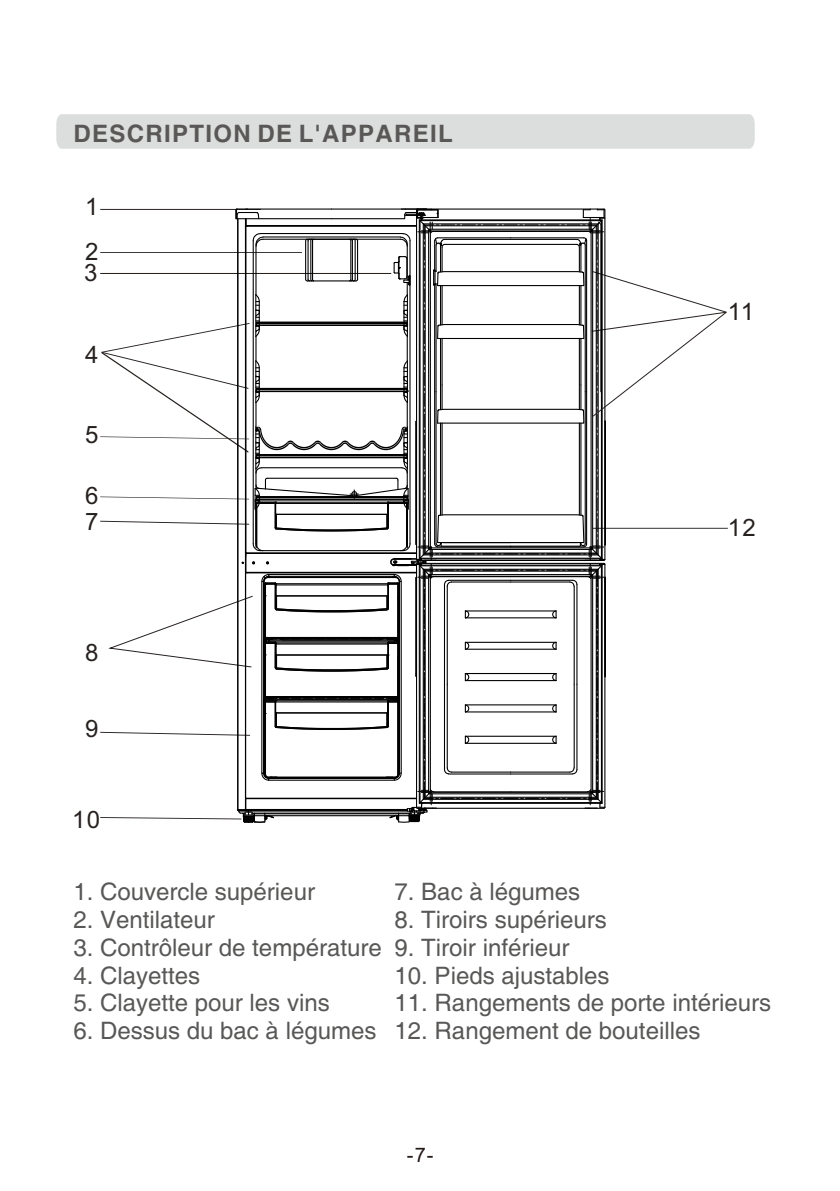
<style>
.page{position:relative;width:840px;height:1191px;background:#fff}
.page>*{position:absolute;margin:0;border:0;box-sizing:border-box;transform-origin:0 0}
.t1{font:24px "Arial";color:#595857}
.t2{font:700 24px "Arial";letter-spacing:.055em;color:#595857}
.t3{font:24px/26.6px "Arial";color:#26211f}
.t4{font:20px "Arial";color:#231916}
</style>
<div class="page">
<div style="left:56px;top:114px;width:698px;height:35px;background:#dcdddd"></div>
<hr style="left:592px;top:528px;width:135px;height:1px;background:#26211f">
<svg style="left:100px;top:208px;width:626px;height:615px"></svg>
<p class="t2" style="left:73px;top:125px;width:381px">DESCRIPTION DE L'APPAREIL</p>
<p class="t3" style="left:85px;top:196px;width:15px">1</p>
<p class="t3" style="left:85px;top:241px;width:15px">2</p>
<p class="t3" style="left:84px;top:261px;width:15px">3</p>
<p class="t3" style="left:85px;top:343px;width:15px">4</p>
<p class="t3" style="left:85px;top:424px;width:15px">5</p>
<p class="t3" style="left:85px;top:484px;width:15px">6<br>7</p>
<p class="t3" style="left:727px;top:300px;width:28px">11</p>
<p class="t3" style="left:727px;top:516px;width:30px">12</p>
<p class="t3" style="left:85px;top:641px;width:15px">8</p>
<p class="t3" style="left:85px;top:717px;width:15px">9</p>
<p class="t3" style="left:72px;top:808px;width:30px">10</p>
<p class="t1" style="left:73px;top:882px;width:243px">1. Couvercle supérieur</p>
<p class="t1" style="left:73px;top:910px;width:143px">2. Ventilateur</p>
<p class="t1" style="left:73px;top:938px;width:310px">3. Contrôleur de température</p>
<p class="t1" style="left:73px;top:966px;width:128px">4. Clayettes</p>
<p class="t1" style="left:73px;top:993px;width:258px">5. Clayette pour les vins</p>
<p class="t1" style="left:73px;top:1021px;width:304px">6. Dessus du bac à légumes</p>
<p class="t1" style="left:394px;top:882px;width:187px">7. Bac à légumes</p>
<p class="t1" style="left:394px;top:910px;width:214px">8. Tiroirs supérieurs</p>
<p class="t1" style="left:394px;top:938px;width:176px">9. Tiroir inférieur</p>
<p class="t1" style="left:394px;top:966px;width:216px">10. Pieds ajustables</p>
<p class="t1" style="left:394px;top:993px;width:378px">11. Rangements de porte intérieurs</p>
<p class="t1" style="left:394px;top:1021px;width:307px">12. Rangement de bouteilles</p>
<p class="t4" style="left:407px;top:1147px;width:28px">-7-</p>
</div>
